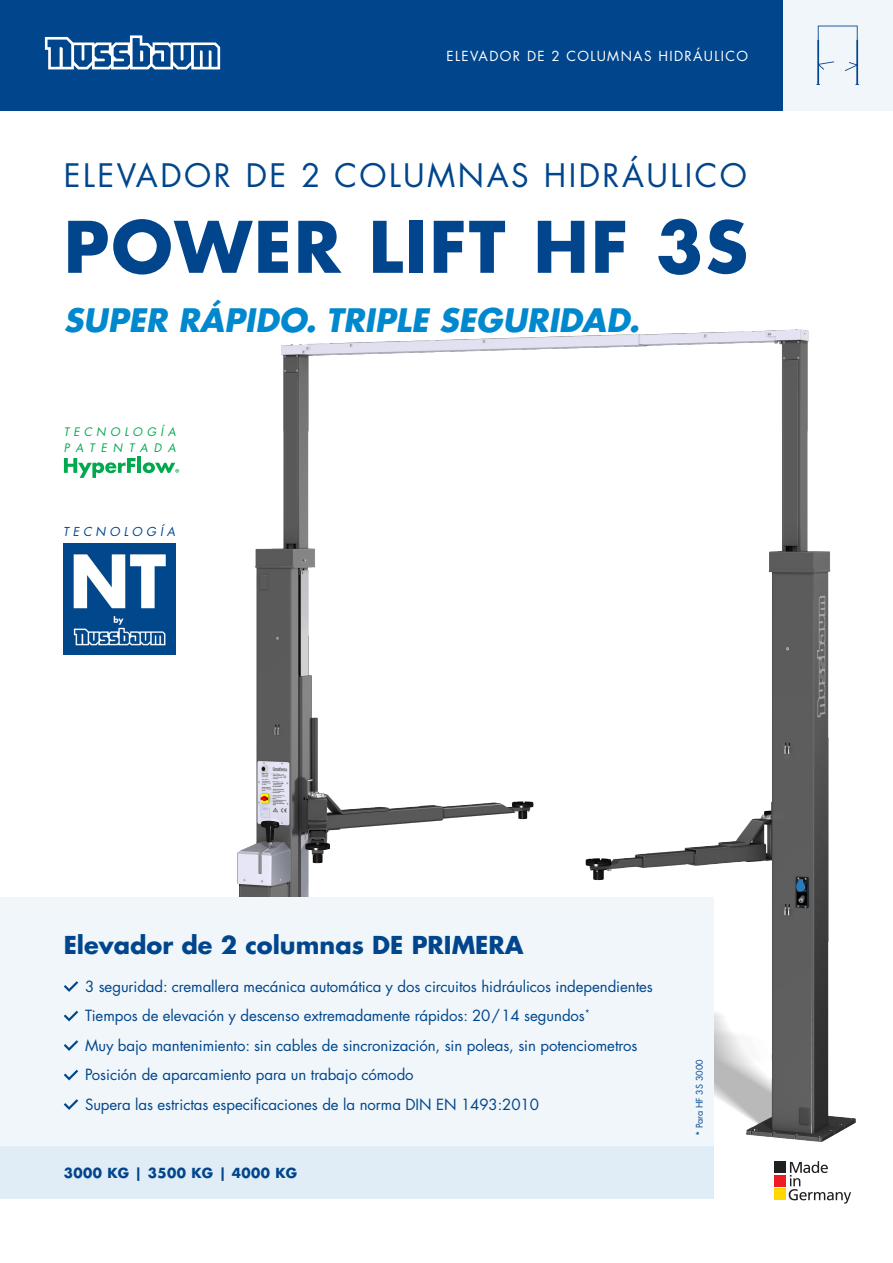
<style>
.page{position:relative;width:893px;height:1263px;background:#fff}
.page>*{position:absolute;margin:0;border:0;box-sizing:border-box;transform-origin:0 0}
.t1{font:700 69px "Futura LT Pro";letter-spacing:.03em;color:#01468c}
.t2{font:31.5px "Futura LT Pro";letter-spacing:.08em;color:#01468c}
.t3{font:italic 700 31.5px "Futura LT Pro";color:#0088ce}
.t4{font:700 24px "Futura LT Pro";color:#01468c}
.t5{font:15px "Futura LT Pro";letter-spacing:-.005em;color:#01468c}
.t6{font:13.5px "Futura LT Pro";letter-spacing:.1em;color:#fff}
.t7{font:700 13.5px "Futura LT Pro";letter-spacing:.03em;color:#01468c}
.T___Entête_1{font:italic 12px "Futura LT Pro";letter-spacing:.33em;color:#01468c}
.t8{font:italic 11.4px/15.1px "Futura LT Pro";letter-spacing:.395em;color:#00a94d}
.t9{font:9px "Futura LT Pro";color:#01468c}
</style>
<div class="page">
<div style="left:775px;top:1161px;width:11px;height:12px;background:#231f20"></div>
<div style="left:775px;top:1175px;width:11px;height:11px;background:#ee1d23"></div>
<div style="left:775px;top:1188px;width:11px;height:12px;background:#ffd801"></div>
<svg style="left:789px;top:1161px;width:62px;height:42px"></svg>
<img style="left:135px;top:329px;width:721px;height:816px">
<div style="left:782px;top:0;width:111px;height:111px;background:#f0f6fa"></div>
<div style="left:0;top:0;width:782px;height:111px;background:#01468c"></div>
<svg style="left:45px;top:35px;width:175px;height:34px"></svg>
<svg style="left:816px;top:26px;width:43px;height:59px"></svg>
<img style="left:64px;top:543px;width:111px;height:112px">
<svg style="left:64px;top:458px;width:71px;height:20px"></svg>
<hr style="left:138px;top:456px;width:3px;height:17px;background:#00a94d">
<svg style="left:143px;top:462px;width:36px;height:11px"></svg>
<div style="left:0;top:897px;width:713px;height:302px;background:#f0f6fa"></div>
<svg style="left:64px;top:981px;width:14px;height:11px"></svg>
<svg style="left:64px;top:1011px;width:14px;height:10px"></svg>
<svg style="left:64px;top:1040px;width:14px;height:11px"></svg>
<svg style="left:64px;top:1070px;width:14px;height:10px"></svg>
<svg style="left:64px;top:1099px;width:14px;height:11px"></svg>
<div style="left:0;top:1147px;width:713px;height:52px;background:#e1edf6"></div>
<p class="t6" style="left:447px;top:47px;width:303px">ELEVADOR DE 2 COLUMNAS HIDRÁULICO</p>
<p class="t2" style="left:64px;top:154px;width:685px">ELEVADOR DE 2 COLUMNAS HIDRÁULICO</p>
<p class="t1" style="left:64px;top:194px;width:686px">POWER LIFT HF 3S</p>
<p class="t3" style="left:64px;top:296px;width:577px">SUPER RÁPIDO. TRIPLE SEGURIDAD.</p>
<p class="t8" style="left:64px;top:425px;width:113px">TECNOLOGÍA<br>PATENTADA</p>
<p class="T___Entête_1" style="left:63px;top:523px;width:114px">TECNOLOGÍA</p>
<p class="t4" style="left:64px;top:926px;width:461px">Elevador de 2 columnas DE PRIMERA</p>
<p class="t5" style="left:85px;top:976px;width:569px">3 seguridad: cremallera mecánica automática y dos circuitos hidráulicos independientes</p>
<p class="t5" style="left:85px;top:1005px;width:506px">Tiempos de elevación y descenso extremadamente rápidos: 20/14 segundos<sup>*</sup></p>
<p class="t5" style="left:85px;top:1035px;width:554px">Muy bajo mantenimiento: sin cables de sincronización, sin poleas, sin potenciometros</p>
<p class="t5" style="left:85px;top:1064px;width:330px">Posición de aparcamiento para un trabajo cómodo</p>
<p class="t5" style="left:85px;top:1094px;width:455px">Supera las estrictas especificaciones de la norma DIN EN 1493:2010</p>
<p class="t7" style="left:64px;top:1162px;width:235px">3000 KG | 3500 KG | 4000 KG</p>
<p class="t9" style="left:693px;top:1136px;width:79px;rotate:-90deg">* Para HF 3S 3000</p>
</div>
